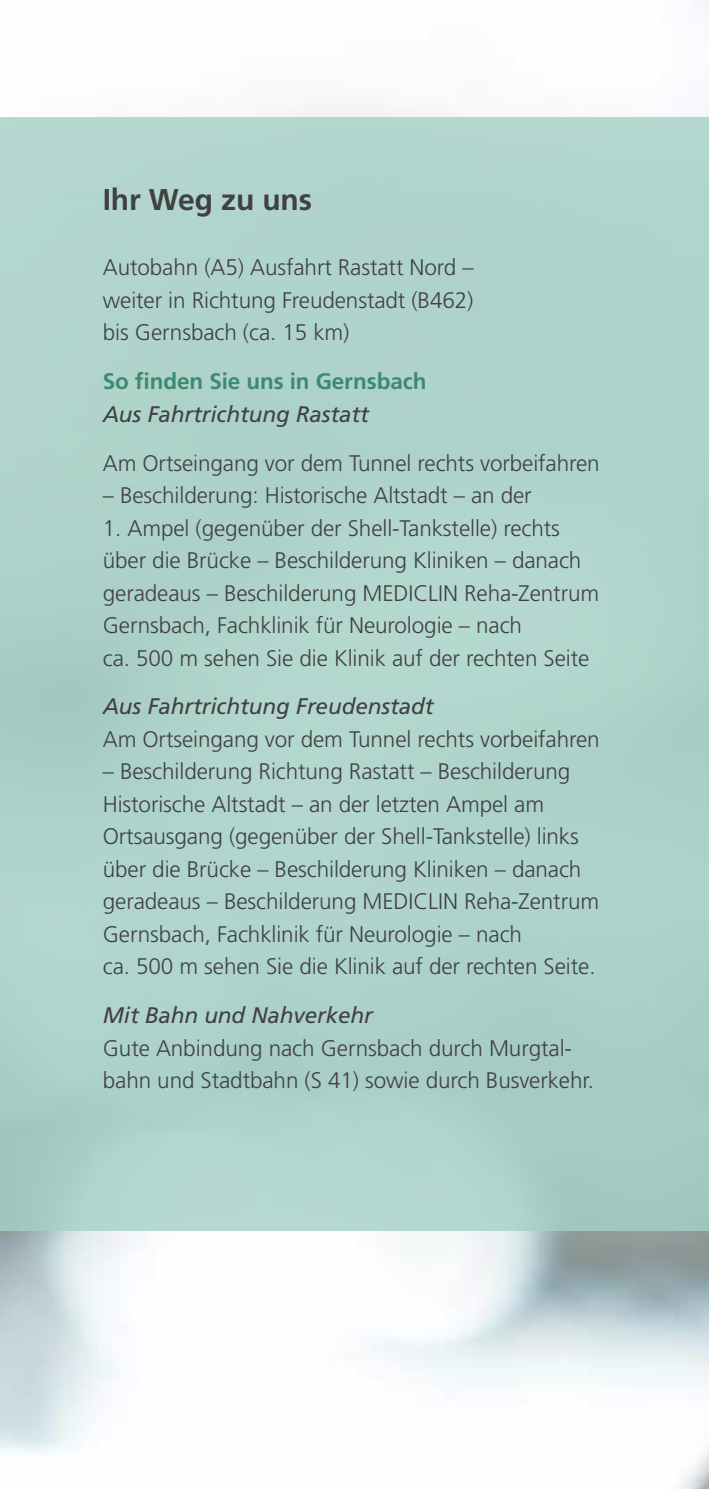
<style>
.page{position:relative;width:709px;height:1489px;background:#fff}
.page>*{position:absolute;margin:0;border:0;box-sizing:border-box;transform-origin:0 0}
.t1{font:700 30px "Frutiger LT";letter-spacing:-.005em;color:#414042}
.t2{font:300 22.5px/32.5px "Frutiger LT";letter-spacing:-.005em;color:#414042}
.t3{font:italic 22.5px "Frutiger LT";letter-spacing:-.005em;color:#414042}
.t4{font:700 22.5px "Frutiger LT";letter-spacing:-.005em;color:#3c8a70}
</style>
<div class="page">
<div style="left:0;top:117px;width:709px;height:1113px;background:#afd4cb"></div>
<h1 class="t1" style="left:103px;top:182px;width:211px">Ihr Weg zu uns</h1>
<p class="t2" style="left:103px;top:252px;width:372px;text-align:justify">Autobahn (A5) Ausfahrt Rastatt Nord – weiter in Richtung Freudenstadt (B462) bis Gernsbach (ca. 15 km)</p>
<p class="t4" style="left:103px;top:368px;width:325px">So finden Sie uns in Gernsbach</p>
<p class="t3" style="left:103px;top:401px;width:268px">Aus Fahrtrichtung Rastatt</p>
<p class="t2" style="left:103px;top:447px;width:498px">Am Ortseingang vor dem Tunnel rechts vorbeifahren</p>
<p class="t2" style="left:103px;top:479px;width:430px">– Beschilderung: Historische Altstadt – an der</p>
<p class="t2" style="left:103px;top:512px;width:498px">1. Ampel (gegenüber der Shell-Tankstelle) rechts über die Brücke – Beschilderung Kliniken – danach geradeaus – Beschilderung MEDICLIN Reha-Zentrum Gernsbach, Fachklinik für Neurologie – nach<br>ca. 500 m sehen Sie die Klinik auf der rechten Seite</p>
<p class="t3" style="left:103px;top:693px;width:332px">Aus Fahrtrichtung Freudenstadt</p>
<p class="t2" style="left:103px;top:723px;width:498px">Am Ortseingang vor dem Tunnel rechts vorbeifahren</p>
<p class="t2" style="left:103px;top:755px;width:498px">– Beschilderung Richtung Rastatt – Beschilderung Historische Altstadt – an der letzten Ampel am Ortsausgang (gegenüber der Shell-Tankstelle) links über die Brücke – Beschilderung Kliniken – danach geradeaus – Beschilderung MEDICLIN Reha-Zentrum Gernsbach, Fachklinik für Neurologie – nach<br>ca. 500 m sehen Sie die Klinik auf der rechten Seite.</p>
<p class="t3" style="left:103px;top:1002px;width:272px">Mit Bahn und Nahverkehr</p>
<p class="t2" style="left:103px;top:1031px;width:493px">Gute Anbindung nach Gernsbach durch Murgtal&shy;bahn und Stadtbahn (S 41) sowie durch Busverkehr.</p>
</div>
